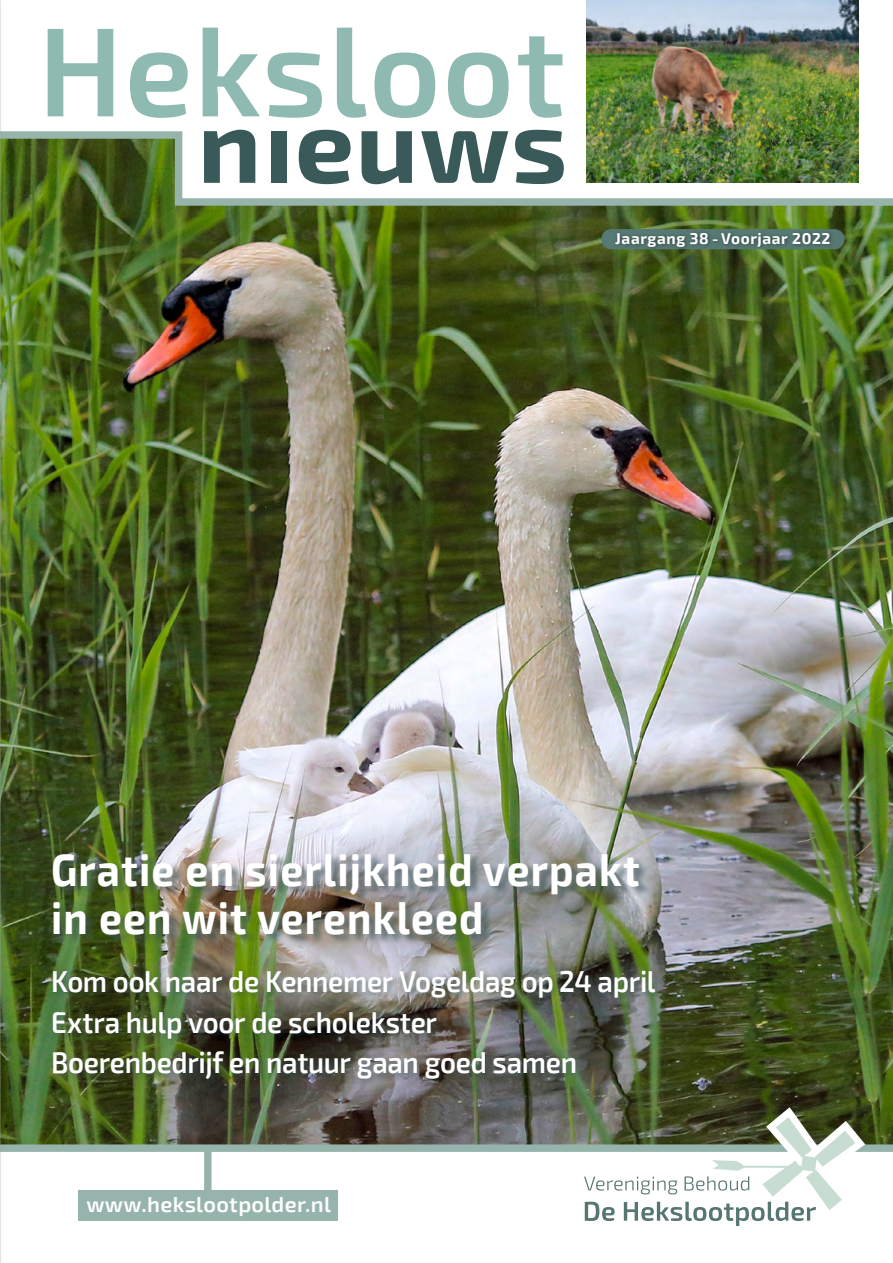
<style>
.page{position:relative;width:893px;height:1263px;background:#fff}
.page>*{position:absolute;margin:0;border:0;box-sizing:border-box;transform-origin:0 0}
.t1{font:700 44.25px/48px "Exo 2";letter-spacing:.03em;color:#fff;scale:.92 1}
.t2{font:600 30.3px/40.5px "Exo 2";letter-spacing:-.015em;color:#fff;scale:.92 1}
.t3{font:600 21.9px "Exo 2";letter-spacing:.015em;color:#fff}
.t4{font:700 15.3px "Exo 2";letter-spacing:.04em;color:#fff}
</style>
<div class="page">
<img style="left:4px;top:209px;width:889px;height:935px">
<div style="left:53px;top:854px;width:598px;height:91px;background:#3d5554;opacity:.67"></div>
<div style="left:50px;top:968px;width:613px;height:119px;background:#3d5554;opacity:.51"></div>
<svg style="left:4px;top:128px;width:889px;height:81px"></svg>
<div style="left:612px;top:229px;width:223px;height:22px;background:#000;opacity:.41"></div>
<div style="left:0;top:1144px;width:893px;height:8px;background:#96b3ac"></div>
<svg style="left:584px;top:1107px;width:281px;height:119px"></svg>
<div style="left:204px;top:1146px;width:8px;height:56px;background:#96b3ac"></div>
<div style="left:79px;top:1190px;width:259px;height:31px;background:#96b3ac"></div>
<svg style="left:515px;top:130px;width:49px;height:54px"></svg>
<svg style="left:421px;top:131px;width:87px;height:52px"></svg>
<svg style="left:362px;top:131px;width:50px;height:53px"></svg>
<svg style="left:299px;top:130px;width:52px;height:54px"></svg>
<div style="left:271px;top:131px;width:16px;height:52px;background:#395a59"></div>
<svg style="left:204px;top:130px;width:51px;height:53px"></svg>
<svg style="left:48px;top:29px;width:65px;height:87px"></svg>
<svg style="left:130px;top:52px;width:58px;height:66px"></svg>
<svg style="left:203px;top:28px;width:57px;height:88px"></svg>
<svg style="left:268px;top:52px;width:54px;height:66px"></svg>
<svg style="left:337px;top:28px;width:29px;height:90px"></svg>
<svg style="left:374px;top:52px;width:61px;height:66px"></svg>
<svg style="left:448px;top:52px;width:61px;height:66px"></svg>
<svg style="left:518px;top:36px;width:44px;height:82px"></svg>
<img style="left:587px;top:0;width:272px;height:183px">
<hr style="left:0;top:0;width:4px;height:1263px;background:#000;opacity:.41">
<hr style="left:0;top:0;width:1px;height:1263px;background:#afb0b0">
<p class="t4" style="left:615px;top:229px;width:217px">Jaargang 38 - Voorjaar 2022</p>
<h1 class="t1" style="left:51px;top:847px;width:641px">Gratie en sierlijkheid verpakt in een wit verenkleed</h1>
<p class="t2" style="left:51px;top:962px;width:659px">Kom ook naar de Kennemer Vogeldag op 24 april<br>Extra hulp voor de scholekster<br>Boerenbedrijf en natuur gaan goed samen</p>
<p class="t3" style="left:86px;top:1191px;width:246px">www.hekslootpolder.nl</p>
</div>
